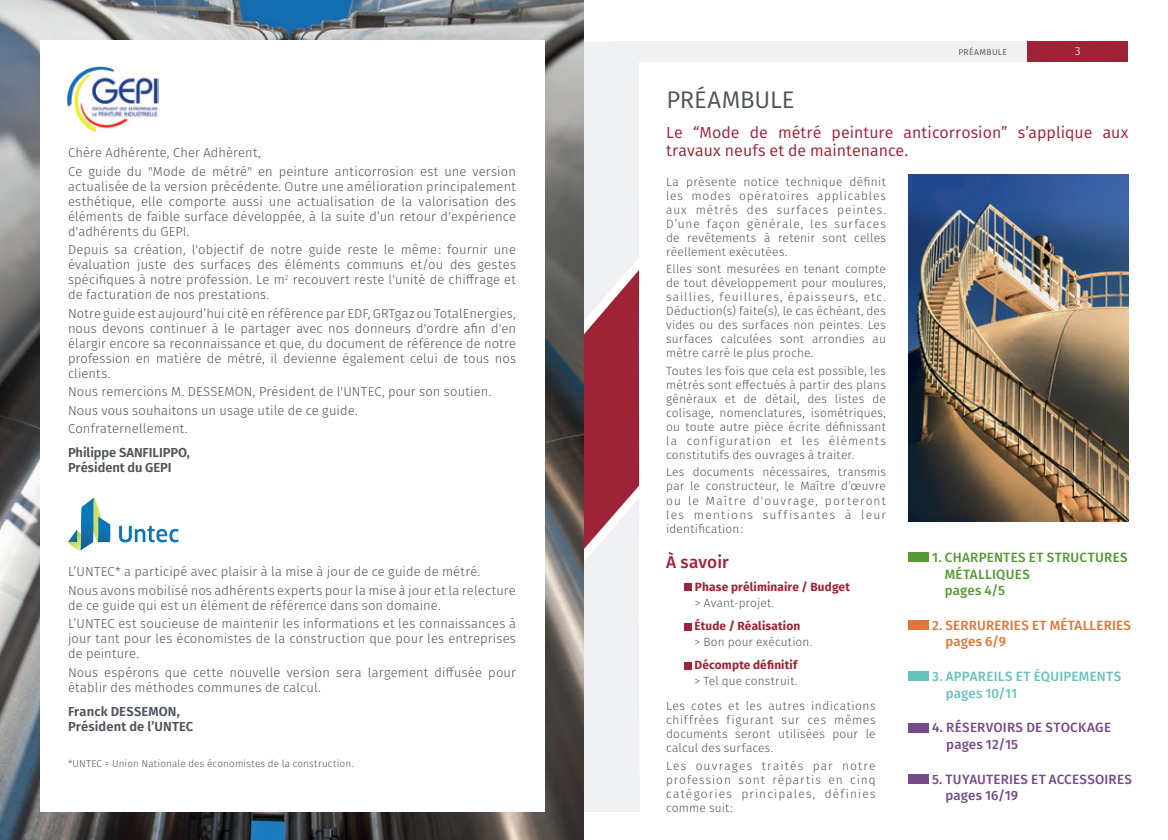
<style>
.page{position:relative;width:1168px;height:840px;background:#fff}
.page>*{position:absolute;margin:0;border:0;box-sizing:border-box;transform-origin:0 0}
.t1{font:24px "Fira Sans";letter-spacing:-.005em;color:#4d545a}
.t2{font:500 17.2px "Fira Sans";letter-spacing:.005em;color:#9f2337}
.t3{font:16px/18px "Fira Sans";letter-spacing:.005em;color:#9f2337}
.t4{font:500 13.4px/16.6px "Fira Sans";letter-spacing:.015em;color:#764b8a}
.t5{font:500 13.4px/16.6px "Fira Sans";letter-spacing:.02em;color:#569834}
.t6{font:500 13.4px/16.6px "Fira Sans";letter-spacing:.015em;color:#df7536}
.t7{font:500 13.4px/16.6px "Fira Sans";letter-spacing:.015em;color:#68c2bd}
.t8{font:300 13px/15px "Fira Sans";letter-spacing:.01em;color:#4d545a}
.t9{font:600 13px/15px "Fira Sans";color:#4d545a}
.t10{font:300 12px/14px "Fira Sans";letter-spacing:.025em;color:#4d545a;text-align:justify}
.t11{font:300 12px "Fira Sans";color:#fff}
.t12{font:700 11.8px "Fira Sans";letter-spacing:.015em;color:#9f2337}
.t13{font:300 11.8px "Fira Sans";letter-spacing:.015em;color:#4d545a}
.t14{font:300 10px "Fira Sans";letter-spacing:.01em;color:#4d545a}
.t15{font:8.4px "Fira Sans";letter-spacing:.045em;color:#4d545a}
</style>
<div class="page">
<div style="left:609px;top:41px;width:419px;height:21px;background:#f0f1f2"></div>
<div style="left:1027px;top:41px;width:101px;height:21px;background:#9f2337"></div>
<div style="left:528px;top:771px;width:111px;height:40px;background:#f0f1f2"></div>
<svg style="left:584px;top:42px;width:55px;height:729px"></svg>
<img style="left:0;top:0;width:584px;height:839px">
<div style="left:40px;top:40px;width:504px;height:771px;background:#fff"></div>
<img style="left:66px;top:65px;width:93px;height:67px">
<svg style="left:68px;top:497px;width:43px;height:54px"></svg>
<svg style="left:119px;top:525px;width:59px;height:17px"></svg>
<div style="left:685px;top:583px;width:7px;height:7px;background:#9f2337"></div>
<div style="left:685px;top:622px;width:7px;height:7px;background:#9f2337"></div>
<div style="left:685px;top:662px;width:7px;height:7px;background:#9f2337"></div>
<div style="left:909px;top:552px;width:20px;height:9px;background:#569834"></div>
<div style="left:909px;top:620px;width:20px;height:9px;background:#df7536"></div>
<div style="left:909px;top:671px;width:20px;height:9px;background:#68c2bd"></div>
<div style="left:909px;top:722px;width:20px;height:10px;background:#764b8a"></div>
<div style="left:909px;top:773px;width:20px;height:10px;background:#764b8a"></div>
<img style="left:909px;top:174px;width:219px;height:347px">
<p class="t8" style="left:68px;top:143px;width:449px;line-height:18.4px">Chère Adhérente, Cher Adhèrent,<br>Ce guide du "Mode de métré" en peinture anticorrosion est une version</p>
<p class="t8" style="left:68px;top:178px;width:449px;text-align:justify">actualisée de la version précédente. Outre une amélioration principalement esthétique, elle comporte aussi une actualisation de la valorisation des éléments de faible surface développée, à la suite d’un retour d'expérience d'adhérents du GEPI.</p>
<p class="t8" style="left:68px;top:242px;width:449px;text-align:justify">Depuis sa création, l'objectif de notre guide reste le même: fournir une évaluation juste des surfaces des éléments communs et/ou des gestes spécifiques à notre profession. Le m<sup>2</sup> recouvert reste l'unité de chiffrage et de facturation de nos prestations.</p>
<p class="t8" style="left:68px;top:305px;width:449px;text-align:justify">Notre guide est aujourd’hui cité en référence par EDF, GRTgaz ou TotalEnergies, nous devons continuer à le partager avec nos donneurs d'ordre afin d'en élargir encore sa reconnaissance et que, du document de référence de notre profession en matière de métré, il devienne également celui de tous nos clients.</p>
<p class="t8" style="left:68px;top:382px;width:425px;line-height:18.4px">Nous remercions M. DESSEMON, Président de l'UNTEC, pour son soutien.<br>Nous vous souhaitons un usage utile de ce guide.<br>Confraternellement.</p>
<p class="t9" style="left:68px;top:444px;width:123px">Philippe SANFILIPPO,<br>Président du GEPI</p>
<p class="t8" style="left:68px;top:562px;width:449px;line-height:18.4px">L’UNTEC* a participé avec plaisir à la mise à jour de ce guide de métré.<br>Nous avons mobilisé nos adhérents experts pour la mise à jour et la relecture</p>
<p class="t8" style="left:68px;top:595px;width:449px;line-height:18.4px">de ce guide qui est un élément de référence dans son domaine.<br>L’UNTEC est soucieuse de maintenir les informations et les connaissances à</p>
<p class="t8" style="left:68px;top:630px;width:449px">jour tant pour les économistes de la construction que pour les entreprises de peinture.</p>
<p class="t8" style="left:68px;top:664px;width:449px">Nous espérons que cette nouvelle version sera largement diffusée pour établir des méthodes communes de calcul.</p>
<p class="t9" style="left:68px;top:702px;width:127px">Franck DESSEMON,<br>Président de l’UNTEC</p>
<p class="t14" style="left:68px;top:755px;width:287px">*UNTEC = Union Nationale des économistes de la construction.</p>
<h1 class="t1" style="left:666px;top:81px;width:130px">PRÉAMBULE</h1>
<p class="t15" style="left:958px;top:46px;width:50px">PRÉAMBULE</p>
<p class="t11" style="left:1075px;top:42px;width:7px">3</p>
<p class="t3" style="left:666px;top:123px;width:464px">Le “Mode de métré peinture anticorrosion” s’applique aux travaux neufs et de maintenance.</p>
<p class="t10" style="left:666px;top:174px;width:221px">La présente notice technique définit les modes opératoires applicables aux métrés des surfaces peintes.<br>D’une façon générale, les surfaces de revêtements à retenir sont celles réellement exécutées.</p>
<p class="t10" style="left:666px;top:262px;width:221px">Elles sont mesurées en tenant compte de tout développement pour moulures, saillies, feuillures, épaisseurs, etc.<br>Déduction(s) faite(s), le cas échéant, des vides ou des surfaces non peintes. Les surfaces calculées sont arrondies au mètre carré le plus proche.</p>
<p class="t10" style="left:666px;top:363px;width:221px">Toutes les fois que cela est possible, les métrés sont effectués à partir des plans généraux et de détail, des listes de colisage, nomenclatures, isométriques, ou toute autre pièce écrite définissant la configuration et les éléments constitutifs des ouvrages à traiter.</p>
<p class="t10" style="left:666px;top:465px;width:221px">Les documents nécessaires, transmis par le constructeur, le Maître d’œuvre ou le Maître d'ouvrage, porteront les mentions suffisantes à leur identification:</p>
<h2 class="t2" style="left:666px;top:547px;width:64px">À savoir</h2>
<p class="t12" style="left:695px;top:576px;width:156px">Phase préliminaire / Budget</p>
<p class="t13" style="left:695px;top:594px;width:81px">&gt; Avant-projet.</p>
<p class="t12" style="left:694px;top:615px;width:107px">Étude / Réalisation</p>
<p class="t13" style="left:694px;top:633px;width:119px">&gt; Bon pour exécution.</p>
<p class="t12" style="left:694px;top:654px;width:104px">Décompte définitif</p>
<p class="t13" style="left:694px;top:672px;width:105px">&gt; Tel que construit.</p>
<p class="t10" style="left:666px;top:698px;width:211px">Les cotes et les autres indications chiffrées figurant sur ces mêmes documents seront utilisées pour le calcul des surfaces.</p>
<p class="t10" style="left:666px;top:758px;width:211px">Les ouvrages traités par notre profession sont répartis en cinq catégories principales, définies comme suit:</p>
<p class="t5" style="left:945px;top:548px;width:184px;text-indent:-13px">1. CHARPENTES ET STRUCTURES<br>MÉTALLIQUES<br>pages 4/5</p>
<p class="t6" style="left:945px;top:615px;width:187px;text-indent:-13px">2. SERRURERIES ET MÉTALLERIES pages 6/9</p>
<p class="t7" style="left:946px;top:667px;width:177px;text-indent:-13px">3. APPAREILS ET ÉQUIPEMENTS pages 10/11</p>
<p class="t4" style="left:946px;top:718px;width:166px;text-indent:-14px">4. RÉSERVOIRS DE STOCKAGE pages 12/15</p>
<p class="t4" style="left:945px;top:769px;width:188px;text-indent:-13px">5. TUYAUTERIES ET ACCESSOIRES pages 16/19</p>
</div>
